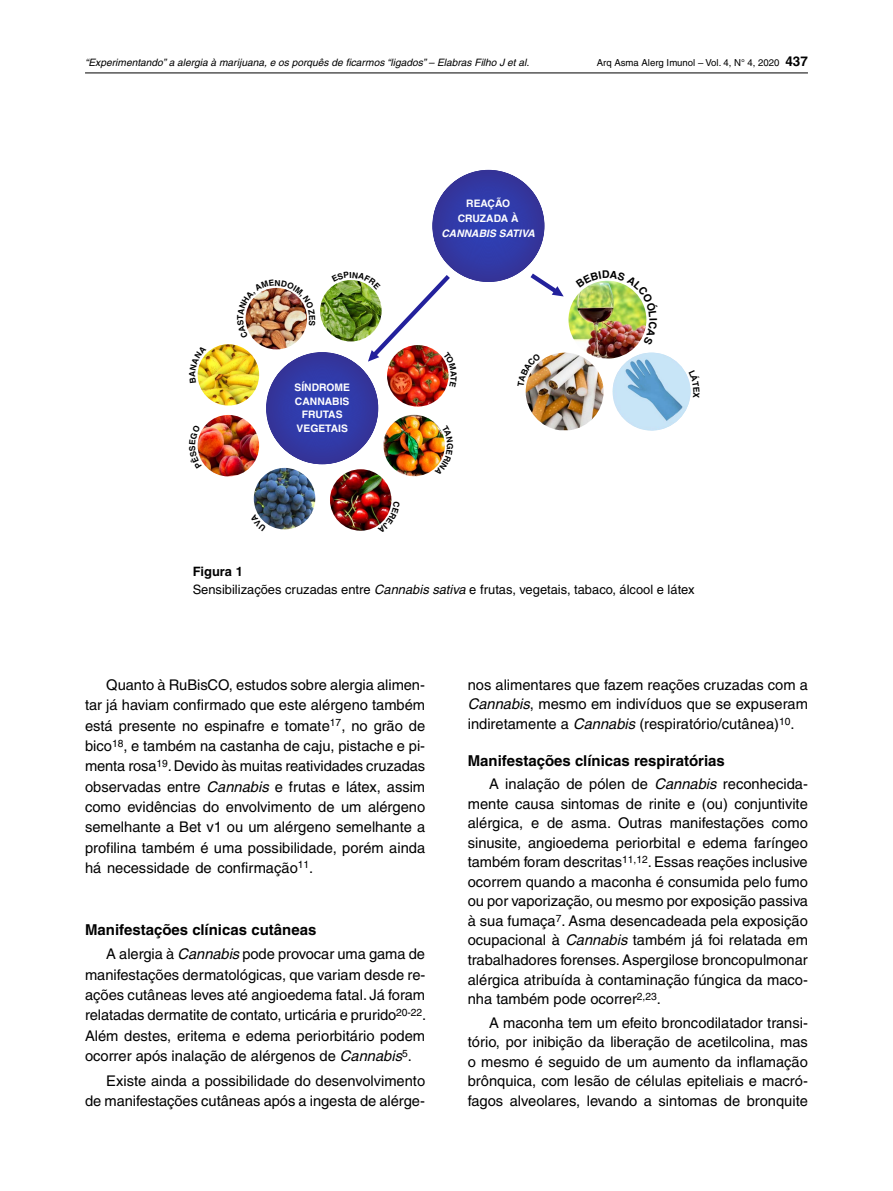
<style>
.page{position:relative;width:893px;height:1191px;background:#fff}
.page>*{position:absolute;margin:0;border:0;box-sizing:border-box;transform-origin:0 0}
.t1{font:700 15px "Helvetica";color:#000}
.t2{font:14.7px/19.5px "Helvetica";color:#000;text-align:justify}
.t3{font:12.9px/18px "Helvetica";color:#000}
.t4{font:700 10.35px/13.5px "Helvetica";color:#fefefe;text-align:center}
.t5{font:italic 700 10.35px "Helvetica";color:#fefefe}
.t6{font:italic 10.2px "Helvetica";color:#000}
.t7{font:9.6px "Helvetica";color:#000}
.s1{font-weight:700;font-size:13.5px}
.s2{font-weight:700}
.s3{font-style:italic}
</style>
<div class="page">
<hr style="left:85px;top:73px;width:723px;height:1px;background:#000">
<img style="left:198px;top:344px;width:61px;height:62px;border-radius:31px">
<img style="left:198px;top:415px;width:61px;height:61px;border-radius:31px">
<img style="left:254px;top:468px;width:61px;height:61px;border-radius:30px">
<img style="left:330px;top:469px;width:61px;height:62px;border-radius:30px">
<img style="left:568px;top:281px;width:78px;height:78px;border-radius:39px">
<img style="left:564px;top:353px;width:40px;height:77px">
<img style="left:613px;top:353px;width:77px;height:77px;border-radius:39px">
<svg style="left:197px;top:354px;width:9px;height:29px"></svg>
<svg style="left:689px;top:381px;width:2px;height:17px"></svg>
<img style="left:576px;top:280px;width:71px;height:65px">
<svg style="left:197px;top:430px;width:5px;height:31px"></svg>
<svg style="left:258px;top:514px;width:8px;height:9px"></svg>
<svg style="left:378px;top:501px;width:14px;height:25px"></svg>
<img style="left:237px;top:170px;width:327px;height:305px">
<p class="t6" style="left:85px;top:56px;width:446px">“Experimentando” a alergia à marijuana, e os porquês de ficarmos “ligados” – Elabras Filho J et al.</p>
<p class="t4" style="left:294px;top:381px;width:57px">SÍNDROME<br>CANNABIS<br>FRUTAS<br>VEGETAIS</p>
<p class="t4" style="left:458px;top:196px;width:62px;line-height:14.7px">REAÇÃO<br>CRUZADA À</p>
<p class="t5" style="left:441px;top:227px;width:98px">CANNABIS SATIVA</p>
<p class="t7" style="left:597px;top:58px;width:213px">Arq Asma Alerg Imunol – Vol. 4, N° 4, 2020 <span class="s1">437</span></p>
<p class="t3" style="left:193px;top:562px;width:503px"><span class="s2">Figura 1<br></span>Sensibilizações cruzadas entre <span class="s3">Cannabis sativa</span> e frutas, vegetais, tabaco, álcool e látex</p>
<p class="t2" style="left:85px;top:674px;width:342px;line-height:20.2px;text-indent:21px">Quanto à RuBisCO, estudos sobre alergia alimen&shy;tar já haviam confirmado que este alérgeno também está presente no espinafre e tomate<sup>17</sup>, no grão de bico<sup>18</sup>, e também na castanha de caju, pistache e pi&shy;menta rosa<sup>19</sup>. Devido às muitas reatividades cruzadas observadas entre <span class="s3">Cannabis</span> e frutas e látex, assim como evidências do envolvimento de um alérgeno semelhante a Bet v1 ou um alérgeno semelhante a profilina também é uma possibilidade, porém ainda há necessidade de confirmação<sup>11</sup>.</p>
<p class="t1" style="left:85px;top:920px;width:233px">Manifestações clínicas cutâneas</p>
<p class="t2" style="left:85px;top:944px;width:343px;line-height:20.2px;text-indent:21px">A alergia à <span class="s3">Cannabis</span> pode provocar uma gama de manifestações dermatológicas, que variam desde re&shy;ações cutâneas leves até angioedema fatal. Já foram relatadas dermatite de contato, urticária e prurido<sup>20‑22</sup>.<br>Além destes, eritema e edema periorbitário podem ocorrer após inalação de alérgenos de <span class="s3">Cannabis</span><sup>5</sup>.</p>
<p class="t2" style="left:85px;top:1070px;width:342px;line-height:20.2px;text-align:right">Existe ainda a possibilidade do desenvolvimento<br>de manifestações cutâneas após a ingesta de alérge-</p>
<p class="t2" style="left:468px;top:675px;width:342px">nos alimentares que fazem reações cruzadas com a <span class="s3">Cannabis</span>, mesmo em indivíduos que se expuseram indiretamente a <span class="s3">Cannabis</span> (respiratório/cutânea)<sup>10</sup>.</p>
<p class="t1" style="left:468px;top:751px;width:259px">Manifestações clínicas respiratórias</p>
<p class="t2" style="left:468px;top:774px;width:342px;text-indent:21px">A inalação de pólen de <span class="s3">Cannabis</span> reconhecida&shy;mente causa sintomas de rinite e (ou) conjuntivite alérgica, e de asma. Outras manifestações como sinusite, angioedema periorbital e edema faríngeo também foram descritas<sup>11,12</sup>. Essas reações inclusive ocorrem quando a maconha é consumida pelo fumo ou por vaporização, ou mesmo por exposição passiva à sua fumaça<sup>7</sup>. Asma desencadeada pela exposição ocupacional à <span class="s3">Cannabis</span> também já foi relatada em trabalhadores forenses. Aspergilose broncopulmonar alérgica atribuída à contaminação fúngica da maco&shy;nha também pode ocorrer<sup>2,23</sup>.</p>
<p class="t2" style="left:468px;top:1013px;width:342px;text-indent:21px">A maconha tem um efeito broncodilatador transi&shy;tório, por inibição da liberação de acetilcolina, mas o mesmo é seguido de um aumento da inflamação brônquica, com lesão de células epiteliais e macró&shy;fagos alveolares, levando a sintomas de bronquite</p>
</div>
